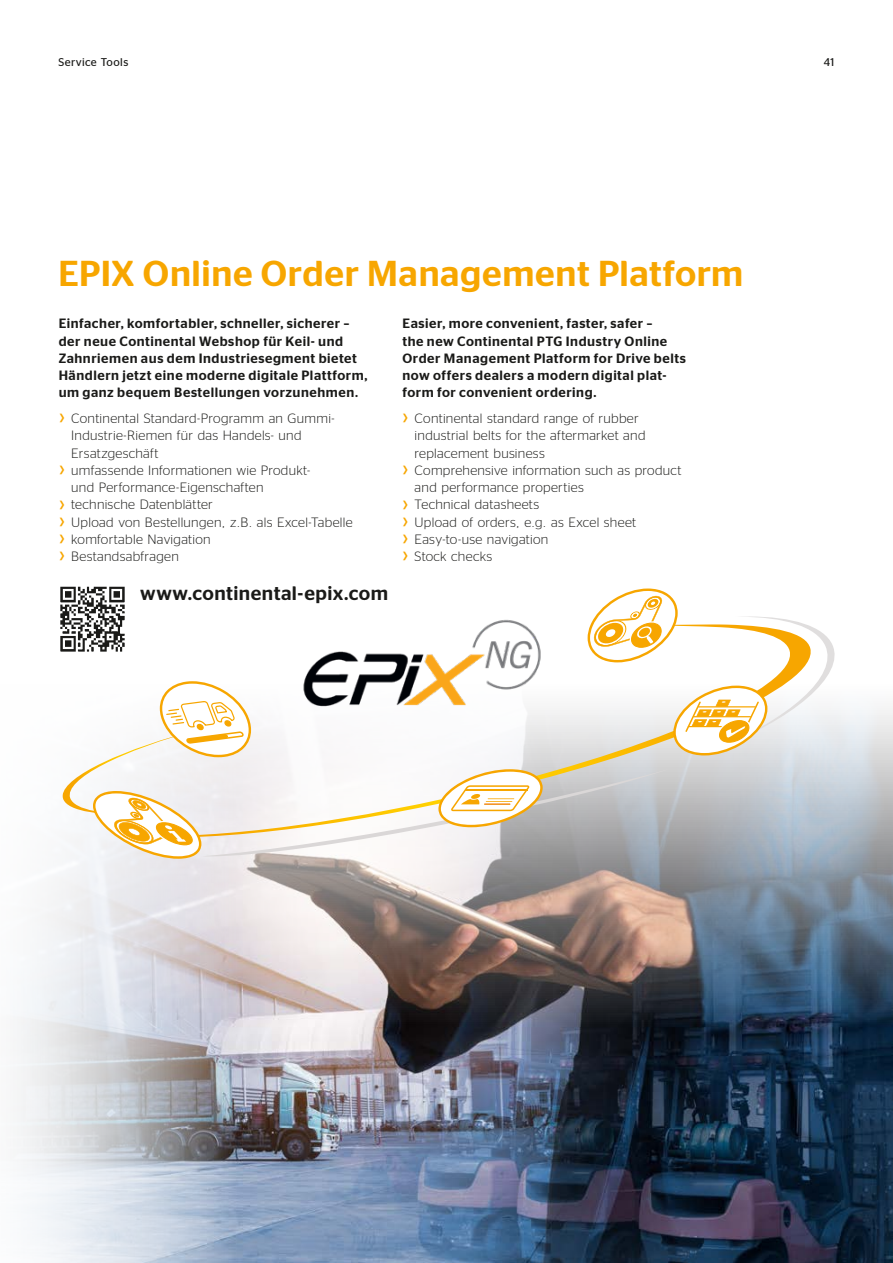
<style>
.page{position:relative;width:893px;height:1263px;background:#fff}
.page>*{position:absolute;margin:0;border:0;box-sizing:border-box;transform-origin:0 0}
.t1{font:500 36px "Continental Stag Sans LCG";letter-spacing:.015em;color:#f7a600}
.t2{font:500 19.5px "Continental Stag Sans LCG";letter-spacing:.025em;color:#1a1a18}
.t3{font:300 13.5px/17.2px "Continental Stag Sans LCG";letter-spacing:.02em;color:#1a1a18}
.t4{font:500 13.5px/17.2px "Continental Stag Sans LCG";letter-spacing:.04em;color:#1a1a18}
.t5{font:11.25px "Continental Stag Sans LCG";letter-spacing:.035em;color:#1a1a18}
.t6{font:11.25px "Stag Sans";color:#1a1a18}
</style>
<div class="page">
<img style="left:236px;top:708px;width:657px;height:555px">
<svg style="left:17px;top:793px;width:219px;height:470px"></svg>
<svg style="left:63px;top:588px;width:771px;height:271px"></svg>
<img style="left:298px;top:616px;width:248px;height:98px">
<img style="left:60px;top:586px;width:68px;height:68px">
<p class="t5" style="left:58px;top:54px;width:71px">Service Tools</p>
<h1 class="t1" style="left:58px;top:247px;width:686px">EPIX Online Order Management Platform</h1>
<p class="t4" style="left:59px;top:314px;width:310px">Einfacher, komfortabler, schneller, sicherer – der neue Continental Webshop für Keil- und Zahnriemen aus dem Industriesegment bietet Händlern jetzt eine moderne digitale Plattform, um ganz bequem Bestellungen vorzunehmen.</p>
<p class="t4" style="left:402px;top:314px;width:285px">Easier, more convenient, faster, safer –<br>the new Continental PTG Industry Online Order Management Platform for Drive belts now offers dealers a modern digital plat&shy;form for convenient ordering.</p>
<p class="t3" style="left:71px;top:409px;width:283px">Continental Standard-Programm an Gummi-<br>Industrie-Riemen für das Handels- und<br>Ersatzgeschäft<br>umfassende Informationen wie Produkt-<br>und Performance-Eigenschaften<br>technische Datenblätter<br>Upload von Bestellungen, z.B. als Excel-Tabelle komfortable Navigation<br>Bestandsabfragen</p>
<p class="t3" style="left:415px;top:409px;width:269px">Continental standard range of rubber industrial belts for the aftermarket and replacement business<br>Comprehensive information such as product and performance properties<br>Technical datasheets<br>Upload of orders, e.g. as Excel sheet<br>Easy-to-use navigation<br>Stock checks</p>
<h2 class="t2" style="left:140px;top:579px;width:249px">www.continental-epix.com</h2>
<p class="t6" style="left:824px;top:56px;width:12px">41</p>
</div>
